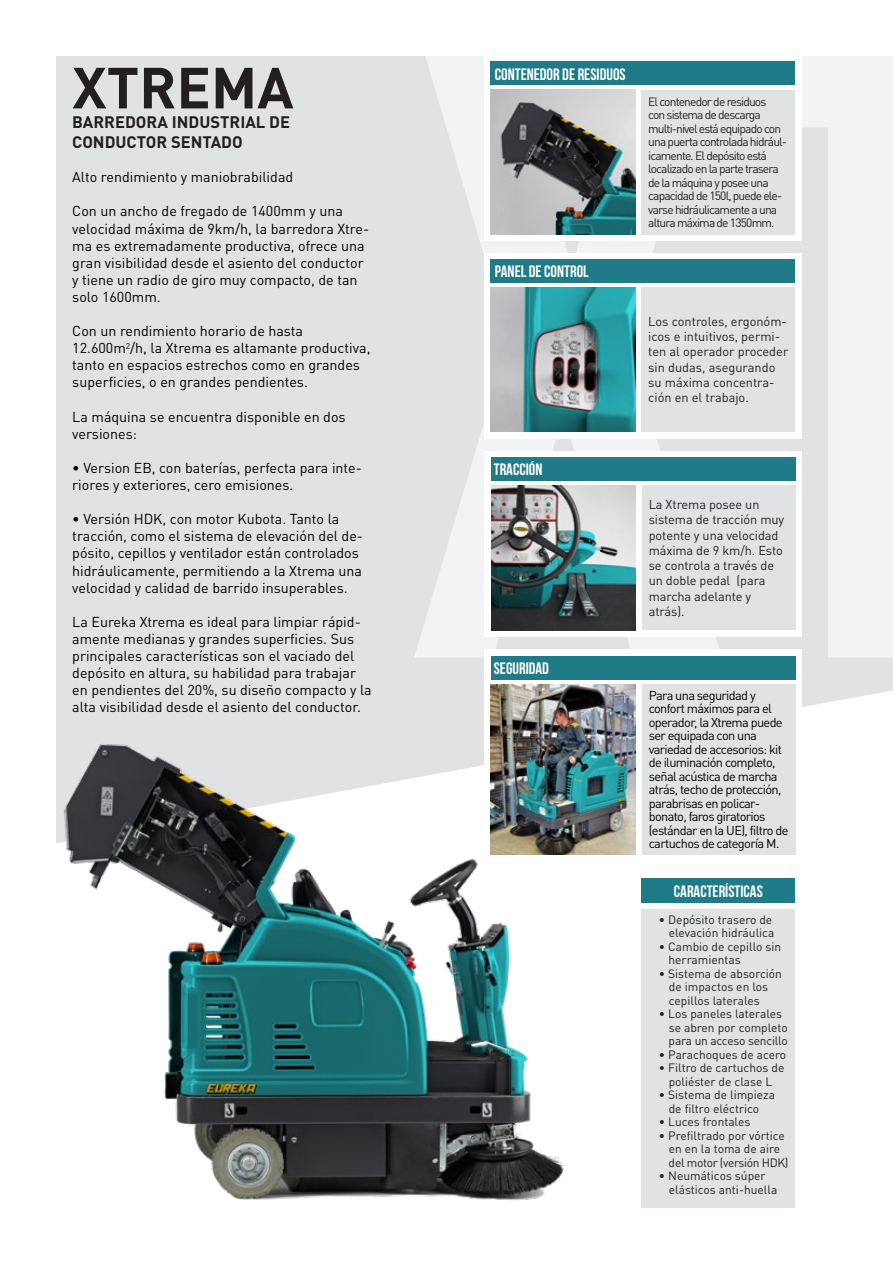
<style>
.page{position:relative;width:893px;height:1263px;background:#fff}
.page>*{position:absolute;margin:0;border:0;box-sizing:border-box;transform-origin:0 0}
.t1{font:700 883.05px "Bebas Neue";color:#f2f3f4;scale:.87 1}
.t2{font:700 57px "DIN Pro";color:#231f20}
.t3{font:700 16.5px "Bebas Neue";color:#fff}
.t4{font:700 16.5px/19.8px "DIN Pro";color:#231f20}
.t5{font:14.25px/17.1px "DIN Pro";color:#000001}
.t6{font:12.75px/13.5px "DIN Pro";letter-spacing:-.05em;color:#000001}
.t7{font:12.75px/15.3px "DIN Pro";letter-spacing:-.005em;color:#231f20}
.t8{font:12px/13.5px "DIN Pro";letter-spacing:-.01em;color:#231f20}
.t9{font:12px/13.5px "DIN Pro";letter-spacing:-.07em;color:#231f20}
</style>
<div class="page">
<div style="left:55px;top:55px;width:838px;height:1153px;background:#e1e2e4"></div>
<svg style="left:55px;top:690px;width:838px;height:518px;fill:#fff"></svg>
<svg style="left:484px;top:55px;width:317px;height:186px;background:#eef3f4"></svg>
<div style="left:484px;top:253px;width:317px;height:185px;background:#fff"></div>
<div style="left:485px;top:451px;width:317px;height:186px;background:#fff"></div>
<div style="left:485px;top:649px;width:317px;height:186px;background:#fff"></div>
<img style="left:491px;top:684px;width:145px;height:170px">
<img style="left:491px;top:90px;width:144px;height:144px">
<img style="left:491px;top:486px;width:145px;height:144px">
<img style="left:491px;top:287px;width:144px;height:145px">
<img style="left:55px;top:726px;width:530px;height:482px">
<div style="left:642px;top:909px;width:153px;height:299px;background:#e0e3e0"></div>
<div style="left:642px;top:90px;width:153px;height:144px;background:#e1e2e4"></div>
<div style="left:642px;top:486px;width:153px;height:144px;background:#e1e2e4"></div>
<div style="left:642px;top:287px;width:153px;height:145px;background:#e1e2e4"></div>
<div style="left:642px;top:878px;width:153px;height:25px;background:#1e7b87"></div>
<div style="left:491px;top:62px;width:304px;height:23px;background:#1e7b87"></div>
<div style="left:491px;top:457px;width:304px;height:24px;background:#1e7b87"></div>
<div style="left:491px;top:259px;width:304px;height:24px;background:#1e7b87"></div>
<div style="left:642px;top:684px;width:153px;height:170px;background:#e1e2e4"></div>
<div style="left:491px;top:656px;width:304px;height:23px;background:#1e7b87"></div>
<h2 class="t2" style="left:72px;top:40px;width:223px">XTREMA</h2>
<p class="t4" style="left:72px;top:110px;width:219px">BARREDORA INDUSTRIAL DE<br>CONDUCTOR SENTADO</p>
<p class="t5" style="left:72px;top:167px;width:222px">Alto rendimiento y maniobrabilidad</p>
<p class="t5" style="left:72px;top:201px;width:298px">Con un ancho de fregado de 1400mm y una velocidad máxima de 9km/h, la barredora Xtre&shy;ma es extremadamente productiva, ofrece una gran visibilidad desde el asiento del conductor y tiene un radio de giro muy compacto, de tan solo 1600mm.</p>
<p class="t5" style="left:72px;top:321px;width:300px">Con un rendimiento horario de hasta 12.600m<sup>2</sup>/h, la Xtrema es altamante productiva, tanto en espacios estrechos como en grandes superficies, o en grandes pendientes.</p>
<p class="t5" style="left:72px;top:407px;width:275px">La máquina se encuentra disponible en dos versiones:</p>
<p class="t5" style="left:72px;top:458px;width:291px">• Version EB, con baterías, perfecta para inte&shy;riores y exteriores, cero emisiones.</p>
<p class="t5" style="left:72px;top:509px;width:292px">• Versión HDK, con motor Kubota. Tanto la tracción, como el sistema de elevación del de&shy;pósito, cepillos y ventilador están controlados hidráulicamente, permitiendo a la Xtrema una velocidad y calidad de barrido insuperables.</p>
<p class="t5" style="left:72px;top:612px;width:301px">La Eureka Xtrema es ideal para limpiar rápid&shy;amente medianas y grandes superficies. Sus principales características son el vaciado del depósito en altura, su habilidad para trabajar en pendientes del 20%, su diseño compacto y la alta visibilidad desde el asiento del conductor.</p>
<h1 class="t1" style="left:403px;top:-132px;width:696px">XT</h1>
<p class="t3" style="left:495px;top:65px;width:132px">CONTENEDOR DE RESIDUOS</p>
<p class="t9" style="left:648px;top:93px;width:140px">El contenedor de residuos<br>con sistema de descarga multi-nivel está equipado con una puerta controlada hidrául&shy;icamente. El depósito está localizado en la parte trasera de la máquina y posee una capacidad de 150l, puede ele&shy;varse hidráulicamente a una altura máxima de 1350mm.</p>
<p class="t3" style="left:495px;top:262px;width:96px">PANEL DE CONTROL</p>
<p class="t7" style="left:648px;top:312px;width:142px">Los controles, ergonóm&shy;icos e intuitivos, permi&shy;ten al operador proceder sin dudas, asegurando su máxima concentra&shy;ción en el trabajo.</p>
<p class="t3" style="left:494px;top:461px;width:50px">TRACCIÓN</p>
<p class="t7" style="left:649px;top:495px;width:137px">La Xtrema posee un sistema de tracción muy potente y una velocidad máxima de 9 km/h. Esto se controla a través de un doble pedal (para marcha adelante y atrás).</p>
<p class="t3" style="left:494px;top:659px;width:57px">SEGURIDAD</p>
<p class="t6" style="left:649px;top:687px;width:141px">Para una seguridad y confort máximos para el operador, la Xtrema puede ser equipada con una variedad de accesorios: kit de iluminación completo, señal acústica de marcha atrás, techo de protección, parabrisas en policar&shy;bonato, faros giratorios (estándar en la UE), filtro de cartuchos de categoría M.</p>
<p class="t3" style="left:674px;top:882px;width:90px">CARACTERÍSTICAS</p>
<p class="t8" style="left:659px;top:912px;width:117px;text-align:right">• Depósito trasero de elevación hidráulica</p>
<p class="t8" style="left:668px;top:939px;width:114px;text-indent:-10px">• Cambio de cepillo sin herramientas</p>
<p class="t8" style="left:669px;top:966px;width:115px;text-indent:-10px">• Sistema de absorción de impactos en los cepillos laterales</p>
<p class="t8" style="left:668px;top:1006px;width:121px;text-indent:-10px">• Los paneles laterales se abren por completo para un acceso sencillo</p>
<p class="t8" style="left:659px;top:1047px;width:129px">• Parachoques de acero</p>
<p class="t8" style="left:659px;top:1060px;width:127px;text-align:center">• Filtro de cartuchos de poliéster de clase L</p>
<p class="t8" style="left:659px;top:1087px;width:118px;text-align:center">• Sistema de limpieza de filtro eléctrico</p>
<p class="t8" style="left:659px;top:1114px;width:93px">• Luces frontales</p>
<p class="t8" style="left:669px;top:1128px;width:121px;text-indent:-10px">• Prefiltrado por vórtice en en la toma de aire del motor (versión HDK)</p>
<p class="t8" style="left:669px;top:1168px;width:110px;text-indent:-10px">• Neumáticos súper elásticos anti-huella</p>
</div>
